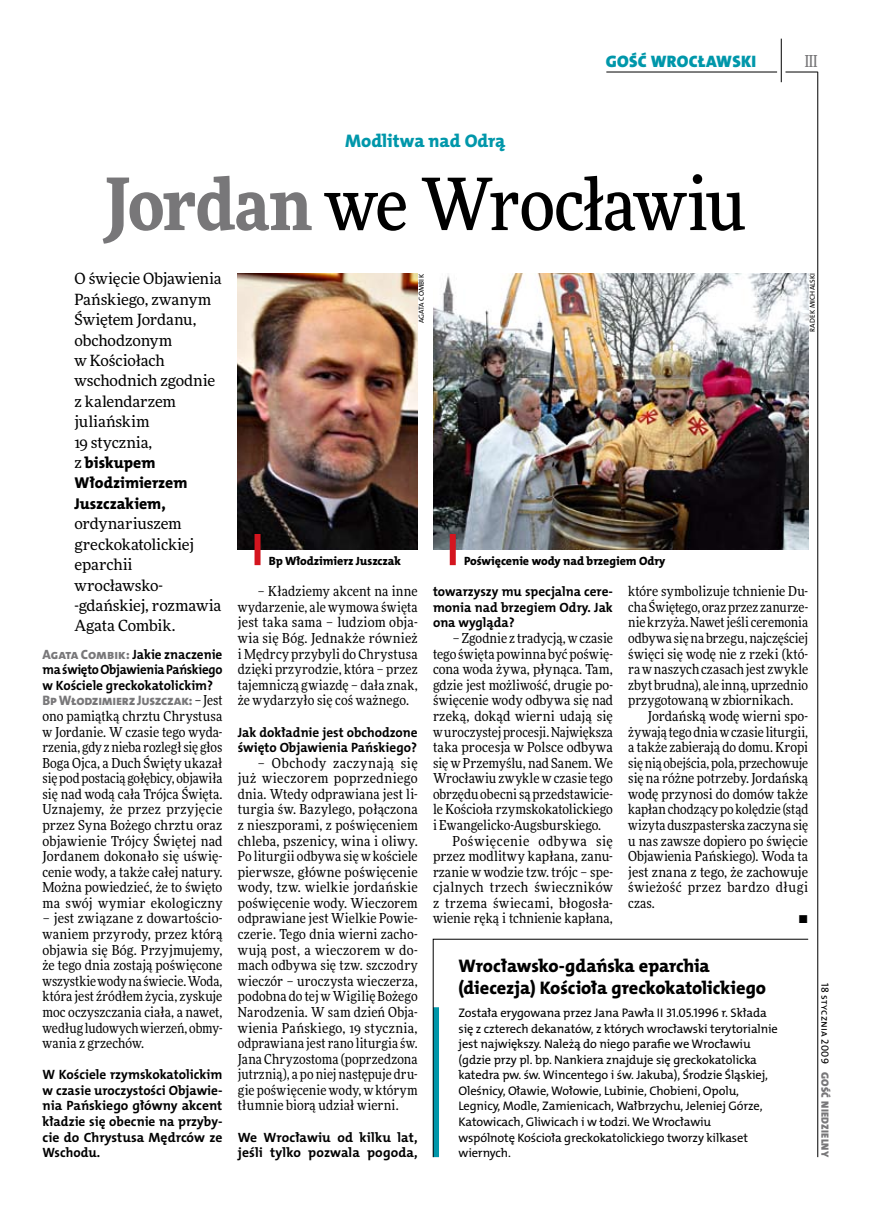
<style>
.page{position:relative;width:872px;height:1221px;background:#fff}
.page>*{position:absolute;margin:0;border:0;box-sizing:border-box;transform-origin:0 0}
.t1{font:500 72px "Freeday Narrow";letter-spacing:-.03em;color:#000}
.t2{font:18.3px/21.6px "The Mix HP8 Ex Bld";letter-spacing:-.005em;color:#000}
.t3{font:18.3px "The Mix HP8 Ex Bld";color:#0097aa}
.t4{font:16.65px "The Mix HP9 Blk";letter-spacing:.02em;color:#0097aa}
.t5{font:500 16.5px "Freeday Narrow";color:#787779;scale:.9 1}
.t6{font:15.75px/20.4px "The Mix HP8 Ex Bld";letter-spacing:.02em;color:#000}
.t7{font:15.45px/20.4px "Freeday News";letter-spacing:-.01em;color:#000}
.t8{font:13.8px/15.6px "Freeday Narrow News";letter-spacing:.005em;color:#000;text-align:justify}
.t9{font:13.8px "The Mix HP8 Ex Bld";letter-spacing:-.02em;color:#787779}
.t10{font:13.8px "Freeday Narrow News";letter-spacing:.03em;color:#000}
.t11{font:13.8px "Freeday Narrow News";letter-spacing:.025em;color:#000}
.t12{font:13.8px "Freeday Narrow News";letter-spacing:.045em;color:#000}
.t13{font:13.5px/15.6px "The Mix HP7 Bld";color:#000;text-align:justify}
.t14{font:12.45px/15.6px "The Mix HP5 Plain";letter-spacing:-.01em;color:#000}
.t15{font:12px "The Mix HP8 Ex Bld";letter-spacing:-.005em;color:#000}
.t16{font:10.5px "The Mix HP9 Blk";letter-spacing:.025em;color:#787779}
.t17{font:10.5px "The Mix HP5 Plain";letter-spacing:.02em;color:#000}
.t18{font:7.2px "The Mix HP5 Plain";letter-spacing:.015em;color:#000}
.s1{font-weight:900;color:#787779}
.s2{font-family:"Freeday News";font-size:15.45px}
.s3{font-family:"The Mix HP8 Ex Bld";color:#787779}
.s4{font-family:"Freeday Narrow News";color:#000}
</style>
<div class="page">
<hr style="left:817px;top:72px;width:1px;height:1084px;background:#000">
<hr style="left:781px;top:39px;width:1px;height:43px;background:#000">
<hr style="left:785px;top:72px;width:32px;height:1px;background:#000">
<hr style="left:606px;top:72px;width:171px;height:1px;background:#000">
<svg style="left:433px;top:938px;width:375px;height:219px"></svg>
<img style="left:238px;top:273px;width:180px;height:276px">
<div style="left:254px;top:534px;width:6px;height:31px;background:#d4151f"></div>
<img style="left:433px;top:273px;width:375px;height:276px">
<div style="left:450px;top:534px;width:6px;height:31px;background:#d4151f"></div>
<p class="t4" style="left:605px;top:50px;width:152px">GOŚĆ WROCŁAWSKI</p>
<p class="t5" style="left:804px;top:50px;width:16px">III</p>
<h2 class="t3" style="left:345px;top:129px;width:162px">Modlitwa nad Odrą</h2>
<h1 class="t1" style="left:105px;top:159px;width:643px"><span class="s1">Jordan</span> we Wrocławiu</h1>
<p class="t7" style="left:74px;top:268px;width:149px">O święcie Objawienia<br>Pańskiego, zwanym<br>Świętem Jordanu, obchodzonym<br>w Kościołach wschodnich zgodnie z kalendarzem juliańskim<br>19 stycznia,</p>
<p class="t6" style="left:74px;top:452px;width:113px"><span class="s2">z</span> biskupem<br>Włodzimierzem<br>Juszczakiem,</p>
<p class="t7" style="left:74px;top:513px;width:149px">ordynariuszem greckokatolickiej eparchii wrocławsko--gdańskiej, rozmawia<br>Agata Combik.</p>
<p class="t13" style="left:43px;top:646px;width:181px"><span class="s3">Agata Combik:</span> Jakie znaczenie ma święto Objawienia Pańskiego w Kościele greckokatolickim?</p>
<p class="t9" style="left:43px;top:691px;width:181px">Bp Włodzimierz Juszczak: <span class="s4">– Jest</span></p>
<p class="t8" style="left:43px;top:708px;width:181px">ono pamiątką chrztu Chrystusa w Jordanie. W czasie tego wyda&shy;rzenia, gdy z nieba rozległ się głos Boga Ojca, a Duch Święty ukazał się pod postacią gołębicy, objawiła się nad wodą cała Trójca Święta.<br>Uznajemy, że przez przyjęcie przez Syna Bożego chrztu oraz objawienie Trójcy Świętej nad Jordanem dokonało się uświę&shy;cenie wody, a także całej natury.<br>Można powiedzieć, że to święto ma swój wymiar ekologiczny</p>
<p class="t8" style="left:43px;top:910px;width:181px">– jest związane z dowartościo&shy;waniem przyrody, przez którą objawia się Bóg. Przyjmujemy, że tego dnia zostają poświęcone wszystkie wody na świecie. Woda, która jest źródłem życia, zyskuje moc oczyszczania ciała, a nawet, według ludowych wierzeń, obmy&shy;wania z grzechów.</p>
<p class="t13" style="left:43px;top:1066px;width:181px">W Kościele rzymskokatolickim w czasie uroczystości Objawie&shy;nia Pańskiego główny akcent kładzie się obecnie na przyby&shy;cie do Chrystusa Mędrców ze Wschodu.</p>
<p class="t18" style="left:417px;top:323px;width:51px;rotate:-90deg">AGATA Combik</p>
<p class="t18" style="left:807px;top:331px;width:60px;rotate:-90deg">Radek Michalski</p>
<p class="t15" style="left:269px;top:553px;width:134px">Bp Włodzimierz Juszczak</p>
<p class="t15" style="left:464px;top:553px;width:203px">Poświęcenie wody nad brzegiem Odry</p>
<p class="t8" style="left:238px;top:583px;width:181px;text-indent:20px">– Kładziemy akcent na inne wydarzenie, ale wymowa święta jest taka sama – ludziom obja&shy;wia się Bóg. Jednakże również i Mędrcy przybyli do Chrystusa dzięki przyrodzie, która – przez tajemniczą gwiazdę – dała znak, że wydarzyło się coś ważnego.</p>
<p class="t13" style="left:238px;top:724px;width:181px">Jak dokładnie jest obchodzone święto Objawienia Pańskiego?</p>
<p class="t8" style="left:238px;top:754px;width:181px;text-indent:20px">– Obchody zaczynają się już wieczorem poprzedniego dnia. Wtedy odprawiana jest li&shy;turgia św. Bazylego, połączona z nieszporami, z poświęceniem chleba, pszenicy, wina i oliwy.<br>Po liturgii odbywa się w kościele pierwsze, główne poświęcenie wody, tzw. wielkie jordańskie poświęcenie wody. Wieczorem odprawiane jest Wielkie Powie&shy;czerie. Tego dnia wierni zacho&shy;wują post, a wieczorem w do&shy;mach odbywa się tzw. szczodry wieczór – uroczysta wieczerza, podobna do tej wWigilię Bożego Narodzenia. W sam dzień Obja&shy;wienia Pańskiego, 19 stycznia, odprawiana jest rano liturgia św.<br>Jana Chryzostoma (poprzedzona jutrznią), a po niej następuje dru&shy;gie poświęcenie wody, w którym tłumnie biorą udział wierni.</p>
<p class="t13" style="left:238px;top:1129px;width:181px">We Wrocławiu od kilku lat, jeśli tylko pozwala pogoda,</p>
<p class="t13" style="left:433px;top:584px;width:182px">towarzyszy mu specjalna cere&shy;monia nad brzegiem Odry. Jak ona wygląda?</p>
<p class="t8" style="left:452px;top:630px;width:162px">– Zgodnie z tradycją, w czasie</p>
<p class="t8" style="left:433px;top:645px;width:181px">tego święta powinna być poświę-</p>
<p class="t8" style="left:433px;top:661px;width:181px">cona woda żywa, płynąca. Tam,</p>
<p class="t8" style="left:433px;top:677px;width:181px">gdzie jest możliwość, drugie po-</p>
<p class="t8" style="left:433px;top:692px;width:181px">święcenie wody odbywa się nad</p>
<p class="t8" style="left:433px;top:708px;width:181px">rzeką, dokąd wierni udają się</p>
<p class="t8" style="left:433px;top:723px;width:181px">wuroczystej procesji. Największa</p>
<p class="t8" style="left:433px;top:739px;width:181px">taka procesja w Polsce odbywa</p>
<p class="t8" style="left:433px;top:754px;width:181px">się w Przemyślu, nad Sanem. We</p>
<p class="t8" style="left:433px;top:770px;width:181px">Wrocławiu zwykle w czasie tego</p>
<p class="t8" style="left:433px;top:786px;width:181px">obrzędu obecni są przedstawicie-</p>
<p class="t8" style="left:433px;top:801px;width:181px">le Kościoła rzymskokatolickiego</p>
<p class="t8" style="left:433px;top:817px;width:170px">i Ewangelicko-Augsburskiego.</p>
<p class="t12" style="left:452px;top:832px;width:162px">Poświęcenie odbywa się</p>
<p class="t8" style="left:433px;top:848px;width:181px">przez modlitwy kapłana, zanu-</p>
<p class="t8" style="left:433px;top:863px;width:181px">rzanie w wodzie tzw. trójc – spe-</p>
<p class="t10" style="left:433px;top:878px;width:181px">cjalnych trzech świeczników</p>
<p class="t8" style="left:433px;top:895px;width:181px">z trzema świecami, błogosła-</p>
<p class="t8" style="left:433px;top:910px;width:181px">wienie ręką i tchnienie kapłana,</p>
<p class="t8" style="left:628px;top:583px;width:181px">które symbolizuje tchnienie Du&shy;cha Świętego, oraz przez zanurze&shy;nie krzyża. Nawet jeśli ceremonia odbywa się na brzegu, najczęściej święci się wodę nie z rzeki (któ&shy;ra w naszych czasach jest zwykle zbyt brudna), ale inną, uprzednio przygotowaną w zbiornikach.</p>
<p class="t8" style="left:648px;top:708px;width:162px">Jordańską wodę wierni spo-</p>
<p class="t8" style="left:628px;top:723px;width:181px">żywają tego dnia wczasie liturgii,</p>
<p class="t8" style="left:628px;top:739px;width:181px">a także zabierają do domu. Kropi</p>
<p class="t8" style="left:628px;top:754px;width:181px">się nią obejścia, pola, przechowuje</p>
<p class="t8" style="left:628px;top:770px;width:181px">się na różne potrzeby. Jordańską</p>
<p class="t8" style="left:628px;top:786px;width:181px">wodę przynosi do domów także</p>
<p class="t8" style="left:628px;top:801px;width:181px">kapłan chodzący po kolędzie (stąd</p>
<p class="t8" style="left:628px;top:817px;width:181px">wizyta duszpasterska zaczyna się</p>
<p class="t8" style="left:628px;top:832px;width:181px">u nas zawsze dopiero po święcie</p>
<p class="t8" style="left:628px;top:848px;width:181px">Objawienia Pańskiego). Woda ta</p>
<p class="t8" style="left:628px;top:863px;width:181px">jest znana z tego, że zachowuje</p>
<p class="t11" style="left:628px;top:878px;width:181px">świeżość przez bardzo długi</p>
<p class="t8" style="left:628px;top:895px;width:28px">czas.</p>
<p class="t8" style="left:798px;top:910px;width:11px">•</p>
<h2 class="t2" style="left:458px;top:955px;width:309px">Wrocławsko-gdańska eparchia (diecezja) Kościoła greckokatolickiego</h2>
<p class="t14" style="left:458px;top:1004px;width:321px">Została erygowana przez Jana Pawła II 31.05.1996 r. Składa się z czterech dekanatów, z których wrocławski terytorialnie jest największy. N ależą do niego parafie we Wrocławiu (gdzie przy pl. bp. N ankiera znajduje się greckokatolicka katedra pw. św. Wincentego i św. Jakuba), Środzie Śląskiej, Oleśnicy, Oławie, Wołowie, Lubinie, Chobieni, Opolu, Legnicy, Modle, Zamienicach, Wałbrzychu, Jeleniej Górze, Katowicach, Gliwicach i w Łodzi. We Wrocławiu<br>wspólnotę Kościoła greckokatolickiego tworzy kilkaset wiernych.</p>
<p class="t17" style="left:832px;top:983px;width:82px;rotate:90deg">18 stycznia 2009</p>
<p class="t16" style="left:832px;top:1071px;width:87px;rotate:90deg">GOŚĆ NIEDZIELNY</p>
</div>
